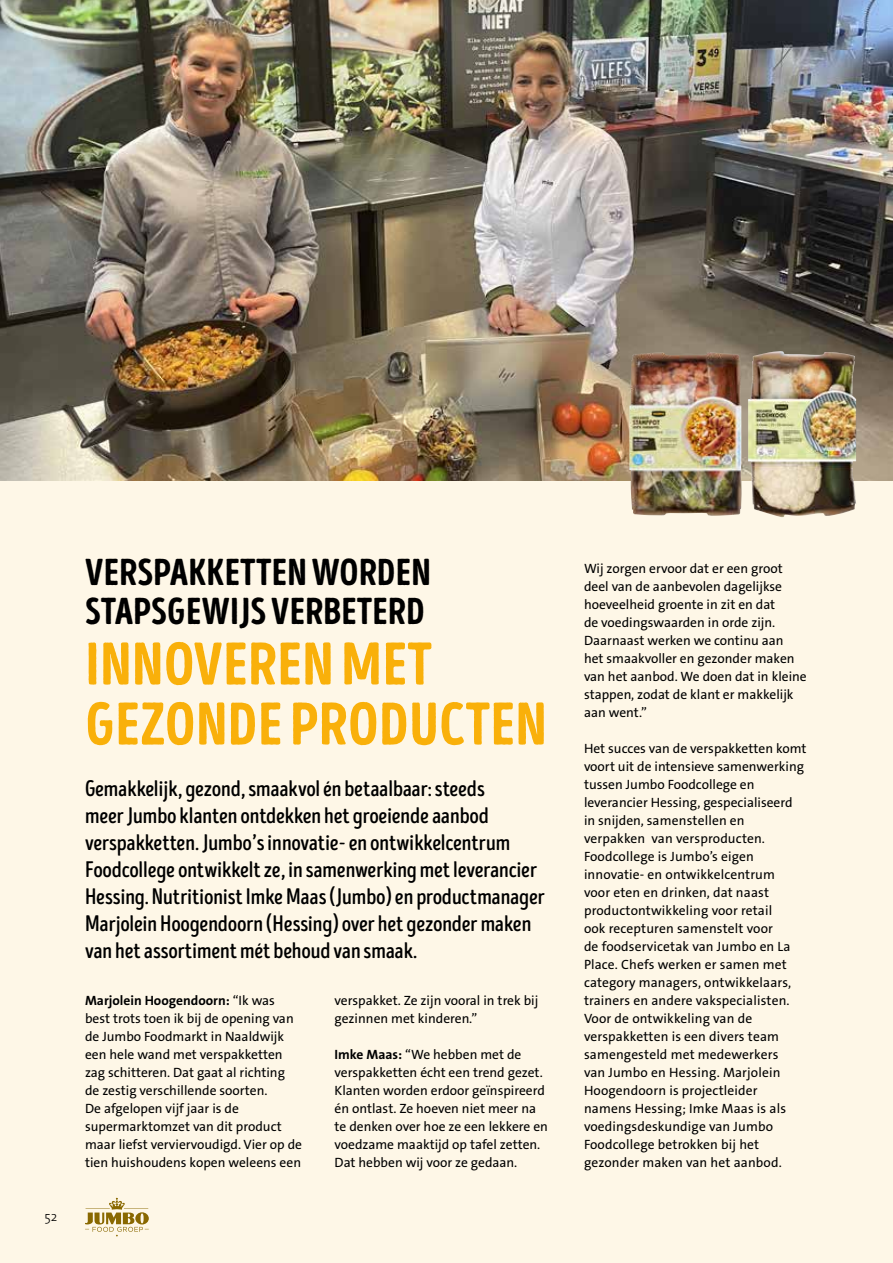
<style>
.page{position:relative;width:893px;height:1263px;background:#fef7e7}
.page>*{position:absolute;margin:0;border:0;box-sizing:border-box;transform-origin:0 0}
.t1{font:60px/60px "Intro Head H Base";letter-spacing:.01em;color:#f9b00a}
.t2{font:37.5px/39px "Intro Head H Base";letter-spacing:.01em;color:#000}
.t3{font:22.5px/27px "Intro Head B Base";letter-spacing:-.01em;color:#000}
.t4{font:13.5px/18px "The Sans Os F";color:#000}
.t5{font:300 13.5px "The Sans";color:#000}
.s1{font-weight:700}
</style>
<div class="page">
<img style="left:0;top:0;width:893px;height:481px">
<img style="left:629px;top:352px;width:113px;height:164px">
<img style="left:748px;top:351px;width:108px;height:166px">
<svg style="left:85px;top:1198px;width:64px;height:38px"></svg>
<p class="t5" style="left:45px;top:1205px;width:14px">52</p>
<h2 class="t2" style="left:85px;top:553px;width:347px">VERSPAKKETTEN WORDEN<br>STAPSGEWIJS VERBETERD</h2>
<h1 class="t1" style="left:85px;top:634px;width:463px">INNOVEREN MET<br>GEZONDE PRODUCTEN</h1>
<p class="t3" style="left:85px;top:775px;width:461px">Gemakkelijk, gezond, smaakvol én betaalbaar: steeds<br>meer Jumbo klanten ontdekken het groeiende aanbod verspakketten. Jumbo’s innovatie- en ontwikkelcentrum Foodcollege ontwikkelt ze, in samenwerking met leverancier Hessing. Nutritionist Imke Maas (Jumbo) en productmanager Marjolein Hoogendoorn (Hessing) over het gezonder maken van het assortiment mét behoud van smaak.</p>
<p class="t4" style="left:85px;top:992px;width:218px"><span class="s1">Marjolein Hoogendoorn:</span> “Ik was best trots toen ik bij de opening van de Jumbo Foodmarkt in Naaldwijk een hele wand met verspakketten zag schitteren. Dat gaat al richting de zestig verschillende soorten.<br>De afgelopen vijf jaar is de supermarktomzet van dit product maar liefst verviervoudigd. Vier op de tien huishoudens kopen weleens een</p>
<p class="t4" style="left:334px;top:992px;width:205px">verspakket. Ze zijn vooral in trek bij gezinnen met kinderen.”</p>
<p class="t4" style="left:334px;top:1046px;width:215px"><span class="s1">Imke Maas:</span> “We hebben met de verspakketten écht een trend gezet.<br>Klanten worden erdoor geïnspireerd én ontlast. Ze hoeven niet meer na te denken over hoe ze een lekkere en voedzame maaktijd op tafel zetten.<br>Dat hebben wij voor ze gedaan.</p>
<p class="t4" style="left:584px;top:560px;width:224px">Wij zorgen ervoor dat er een groot deel van de aanbevolen dagelijkse hoeveelheid groente in zit en dat<br>de voedingswaarden in orde zijn.<br>Daarnaast werken we continu aan<br>het smaakvoller en gezonder maken van het aanbod. We doen dat in kleine stappen, zodat de klant er makkelijk aan went.”</p>
<p class="t4" style="left:584px;top:739px;width:224px">Het succes van de verspakketten komt voort uit de intensieve samenwerking tussen Jumbo Foodcollege en leverancier Hessing, gespecialiseerd in snijden, samenstellen en verpakken van versproducten.<br>Foodcollege is Jumbo’s eigen innovatie- en ontwikkelcentrum<br>voor eten en drinken, dat naast productontwikkeling voor retail<br>ook recepturen samenstelt voor<br>de foodservicetak van Jumbo en La<br>Place. Chefs werken er samen met category managers, ontwikkelaars, trainers en andere vakspecialisten.<br>Voor de ontwikkeling van de verspakketten is een divers team samengesteld met medewerkers<br>van Jumbo en Hessing. Marjolein<br>Hoogendoorn is projectleider namens Hessing; Imke Maas is als voedingsdeskundige van Jumbo<br>Foodcollege betrokken bij het gezonder maken van het aanbod.</p>
</div>
